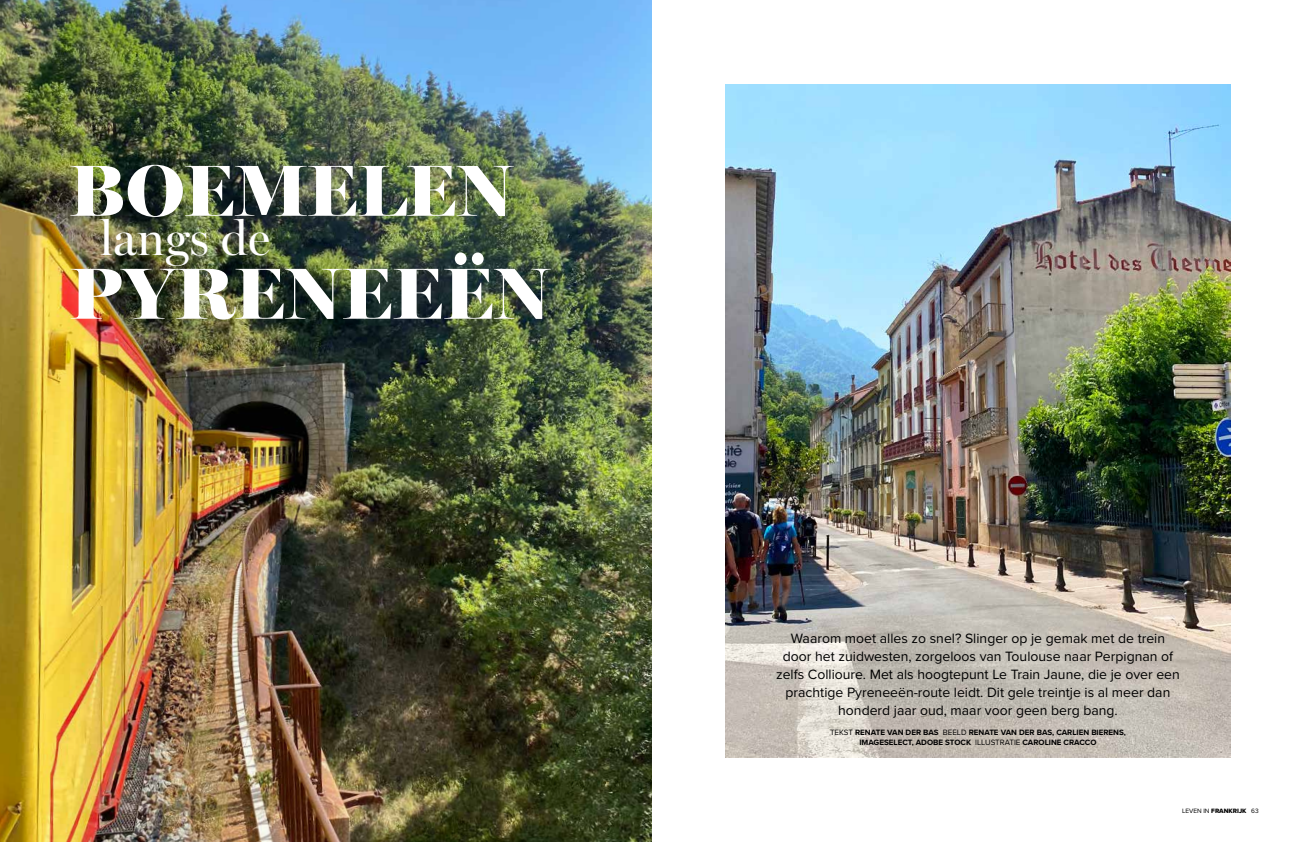
<style>
.page{position:relative;width:1304px;height:842px;background:#fff}
.page>*{position:absolute;margin:0;border:0;box-sizing:border-box;transform-origin:0 0}
.t1{font:900 72.9px/102.9px "Miller Banner";color:#fff}
.t2{font:48.4px "Miller Banner";color:#fff}
.t3{font:14px/18px "Proxima Nova";color:#000;text-align:center}
.t4{font:700 8px/10px "Proxima Nova";color:#000;text-align:center}
.t5{font:6.5px "Proxima Nova";color:#000}
.s1{font-weight:400}
.s2{font-family:"Proxima Nova Extrabld"}
</style>
<div class="page">
<img style="left:726px;top:85px;width:504px;height:672px">
<img style="left:0;top:0;width:652px;height:842px">
<h1 class="t1" style="left:69px;top:138px;width:483px">BOEMELEN<br>PYRENEEËN</h1>
<h2 class="t2" style="left:100px;top:209px;width:172px">langs de</h2>
<p class="t3" style="left:776px;top:628px;width:405px">Waarom moet alles zo snel? Slinger op je gemak met de trein door het zuidwesten, zorgeloos van Toulouse naar Perpignan of zelfs Collioure. Met als hoogtepunt Le Train Jaune, die je over een prachtige Pyreneeën-route leidt. Dit gele treintje is al meer dan honderd jaar oud, maar voor geen berg bang.</p>
<p class="t4" style="left:830px;top:727px;width:297px"><span class="s1">TEKST</span> RENATE VAN DER BAS <span class="s1">BEELD</span> RENATE VAN DER BAS, CARLIEN BIERENS,<br>IMAGESELECT, ADOBE STOCK <span class="s1">ILLUSTRATIE</span> CAROLINE CRACCO</p>
<p class="t5" style="left:1182px;top:806px;width:78px">LEVEN IN <span class="s2">FRANKRIJK</span> 63</p>
</div>
